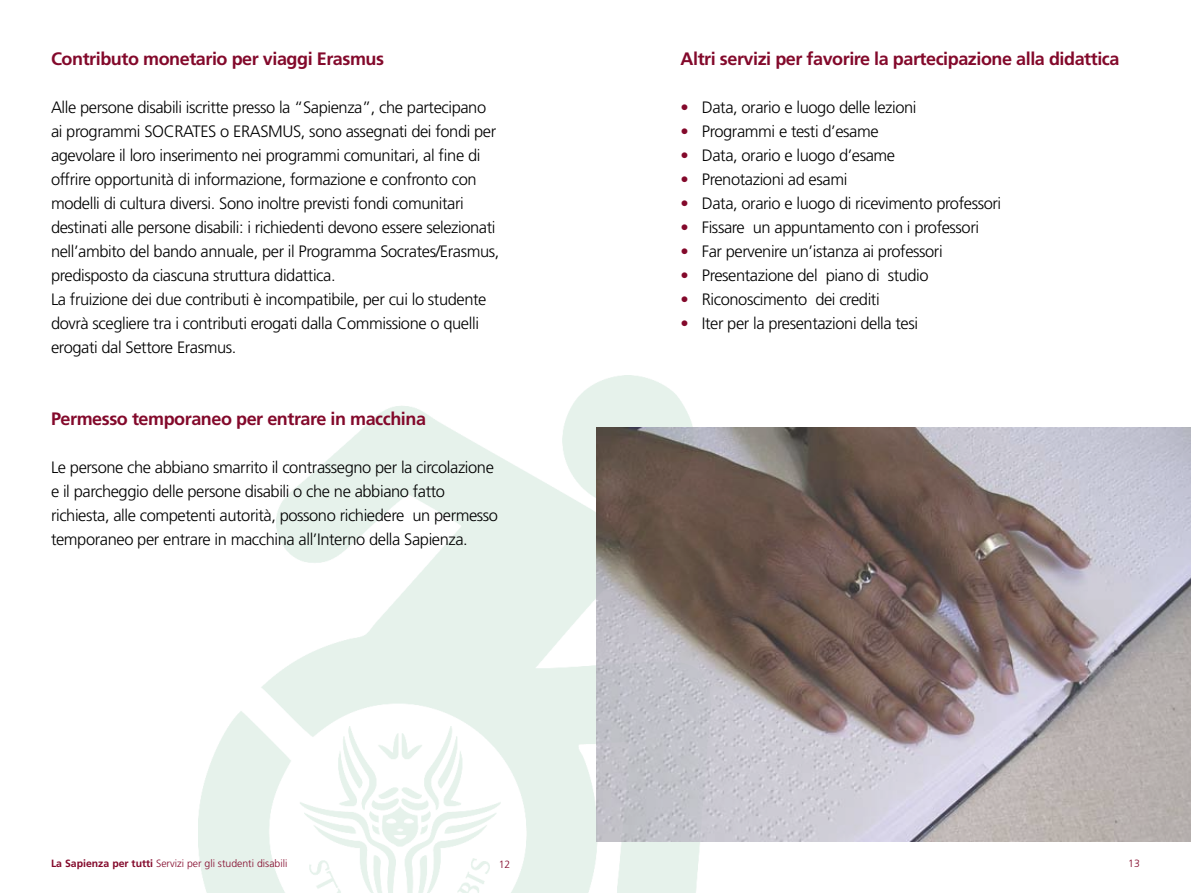
<style>
.page{position:relative;width:1191px;height:893px;background:#fff}
.page>*{position:absolute;margin:0;border:0;box-sizing:border-box;transform-origin:0 0}
.t1{font:700 18px "Frutiger";letter-spacing:-.025em;color:#83092b}
.t2{font:300 16.5px/24px "Frutiger";letter-spacing:-.025em;color:#000}
.t3{font:300 10.5px "Frutiger";color:#83092b}
.s1{color:#83092b}
.s2{font-weight:700}
</style>
<div class="page">
<img style="left:199px;top:376px;width:501px;height:517px">
<img style="left:596px;top:427px;width:595px;height:415px">
<p class="t1" style="left:51px;top:48px;width:334px">Contributo monetario per viaggi Erasmus</p>
<p class="t2" style="left:51px;top:95px;width:450px">Alle persone disabili iscritte presso la “Sapienza”, che partecipano ai programmi SOCRATES o ERASMUS, sono assegnati dei fondi per agevolare il loro inserimento nei programmi comunitari, al fine di offrire opportunità di informazione, formazione e confronto con modelli di cultura diversi. Sono inoltre previsti fondi comunitari destinati alle persone disabili: i richiedenti devono essere selezionati nell’ambito del bando annuale, per il Programma Socrates/Erasmus, predisposto da ciascuna struttura didattica.<br>La fruizione dei due contributi è incompatibile, per cui lo studente dovrà scegliere tra i contributi erogati dalla Commissione o quelli erogati dal Settore Erasmus.</p>
<p class="t1" style="left:51px;top:408px;width:376px">Permesso temporaneo per entrare in macchina</p>
<p class="t2" style="left:51px;top:455px;width:448px">Le persone che abbiano smarrito il contrassegno per la circolazione e il parcheggio delle persone disabili o che ne abbiano fatto richiesta, alle competenti autorità, possono richiedere un permesso temporaneo per entrare in macchina all’Interno della Sapienza.</p>
<p class="t1" style="left:680px;top:48px;width:440px">Altri servizi per favorire la partecipazione alla didattica</p>
<p class="t2" style="left:680px;top:95px;width:237px"><span class="s1">•</span> Data, orario e luogo delle lezioni</p>
<p class="t2" style="left:680px;top:119px;width:200px"><span class="s1">•</span> Programmi e testi d’esame</p>
<p class="t2" style="left:680px;top:143px;width:216px"><span class="s1">•</span> Data, orario e luogo d’esame</p>
<p class="t2" style="left:680px;top:167px;width:168px"><span class="s1">•</span> Prenotazioni ad esami</p>
<p class="t2" style="left:680px;top:191px;width:322px"><span class="s1">•</span> Data, orario e luogo di ricevimento professori</p>
<p class="t2" style="left:680px;top:215px;width:300px"><span class="s1">•</span> Fissare un appuntamento con i professori</p>
<p class="t2" style="left:680px;top:239px;width:264px"><span class="s1">•</span> Far pervenire un’istanza ai professori</p>
<p class="t2" style="left:680px;top:263px;width:250px"><span class="s1">•</span> Presentazione del piano di studio</p>
<p class="t2" style="left:680px;top:287px;width:201px"><span class="s1">•</span> Riconoscimento dei crediti</p>
<p class="t2" style="left:680px;top:311px;width:239px"><span class="s1">•</span> Iter per la presentazioni della tesi</p>
<p class="t3" style="left:51px;top:858px;width:238px"><span class="s2">La Sapienza per tutti</span> Servizi per gli studenti disabili</p>
<p class="t3" style="left:499px;top:859px;width:13px">12</p>
<p class="t3" style="left:1128px;top:858px;width:13px">13</p>
</div>
